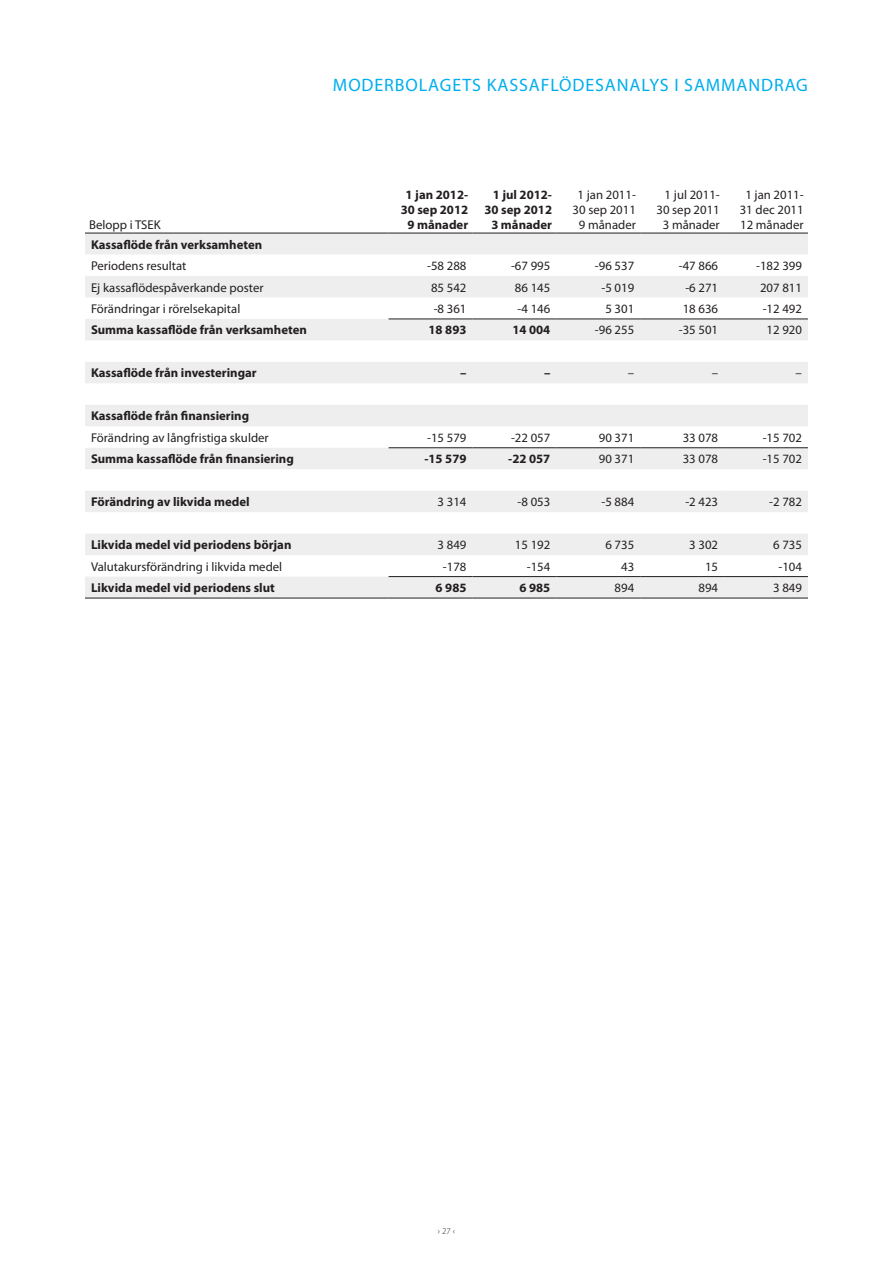
<style>
.page{position:relative;width:893px;height:1263px;background:#fff}
.page>*{position:absolute;margin:0;border:0;box-sizing:border-box;transform-origin:0 0}
.pageHeadline{font:18px "Myriad Pro";letter-spacing:.05em;color:#00aeef}
.table_right{font:12.75px "Myriad Pro";color:#231f20}
.table_left{font:700 12.75px "Myriad Pro";color:#231f20}
.table_left-2{font:12.75px "Myriad Pro";color:#231f20}
.table_left_b{font:700 12.75px "Myriad Pro";color:#231f20}
.table_left_b-2{font:12.75px "Myriad Pro";color:#231f20}
.table_right-2{font:700 12.75px "Myriad Pro";color:#231f20}
.table_right_b{font:700 12.75px "Myriad Pro";color:#231f20}
.table_right_b-2{font:12.75px "Myriad Pro";color:#231f20}
.t1{font:300 9px "Myriad Pro";color:#231f20}
</style>
<div class="page">
<svg style="left:85px;top:234px;width:723px;height:364px;fill:#eeeeef"></svg>
<hr style="left:389px;top:233px;width:83px;height:1px;background:#231f20">
<hr style="left:472px;top:233px;width:84px;height:1px;background:#231f20">
<hr style="left:556px;top:233px;width:84px;height:1px;background:#231f20">
<hr style="left:640px;top:233px;width:84px;height:1px;background:#231f20">
<hr style="left:724px;top:233px;width:84px;height:1px;background:#231f20">
<hr style="left:85px;top:233px;width:304px;height:1px;background:#231f20">
<hr style="left:389px;top:319px;width:83px;height:1px;background:#231f20">
<hr style="left:472px;top:319px;width:84px;height:1px;background:#231f20">
<hr style="left:556px;top:319px;width:84px;height:1px;background:#231f20">
<hr style="left:640px;top:319px;width:84px;height:1px;background:#231f20">
<hr style="left:724px;top:319px;width:84px;height:1px;background:#231f20">
<hr style="left:389px;top:447px;width:83px;height:1px;background:#231f20">
<hr style="left:472px;top:447px;width:84px;height:1px;background:#231f20">
<hr style="left:556px;top:447px;width:84px;height:1px;background:#231f20">
<hr style="left:640px;top:447px;width:84px;height:1px;background:#231f20">
<hr style="left:724px;top:447px;width:84px;height:1px;background:#231f20">
<hr style="left:389px;top:576px;width:83px;height:1px;background:#231f20">
<hr style="left:472px;top:576px;width:84px;height:1px;background:#231f20">
<hr style="left:556px;top:576px;width:84px;height:1px;background:#231f20">
<hr style="left:640px;top:576px;width:84px;height:1px;background:#231f20">
<hr style="left:724px;top:576px;width:84px;height:1px;background:#231f20">
<hr style="left:85px;top:598px;width:304px;height:1px;background:#231f20">
<hr style="left:389px;top:598px;width:83px;height:1px;background:#231f20">
<hr style="left:472px;top:598px;width:84px;height:1px;background:#231f20">
<hr style="left:556px;top:598px;width:84px;height:1px;background:#231f20">
<hr style="left:640px;top:598px;width:84px;height:1px;background:#231f20">
<hr style="left:724px;top:598px;width:84px;height:1px;background:#231f20">
<p class="table_left-2" style="left:89px;top:217px;width:73px">Belopp i TSEK</p>
<p class="pageHeadline" style="left:333px;top:74px;width:476px">MODERBOLAGETS KASSAFLÖDESANALYS I SAMMANDRAG</p>
<p class="table_left" style="left:406px;top:186px;width:64px">1 jan 2012-</p>
<p class="table_left" style="left:401px;top:201px;width:69px">30 sep 2012</p>
<p class="table_left" style="left:407px;top:216px;width:62px">9 månader</p>
<p class="table_left" style="left:493px;top:186px;width:61px">1 jul 2012-</p>
<p class="table_left" style="left:485px;top:201px;width:69px">30 sep 2012</p>
<p class="table_left" style="left:491px;top:216px;width:62px">3 månader</p>
<p class="table_right" style="left:578px;top:187px;width:60px">1 jan 2011-</p>
<p class="table_right" style="left:573px;top:202px;width:65px">30 sep 2011</p>
<p class="table_right" style="left:579px;top:217px;width:58px">9 månader</p>
<p class="table_right" style="left:665px;top:187px;width:57px">1 jul 2011-</p>
<p class="table_right" style="left:656px;top:202px;width:65px">30 sep 2011</p>
<p class="table_right" style="left:663px;top:217px;width:58px">3 månader</p>
<p class="table_right" style="left:745px;top:187px;width:60px">1 jan 2011-</p>
<p class="table_right" style="left:740px;top:202px;width:65px">31 dec 2011</p>
<p class="table_right" style="left:740px;top:217px;width:65px">12 månader</p>
<p class="table_left_b" style="left:91px;top:236px;width:173px">Kassaflöde från verksamheten</p>
<p class="table_left-2" style="left:91px;top:258px;width:97px">Periodens resultat</p>
<p class="table_right" style="left:427px;top:258px;width:41px">-58 288</p>
<p class="table_right" style="left:511px;top:258px;width:41px">-67 995</p>
<p class="table_right" style="left:595px;top:258px;width:41px">-96 537</p>
<p class="table_right" style="left:679px;top:258px;width:41px">-47 866</p>
<p class="table_right" style="left:756px;top:258px;width:47px">-182 399</p>
<p class="table_left-2" style="left:91px;top:279px;width:174px">Ej kassaflödespåverkande poster</p>
<p class="table_right" style="left:431px;top:279px;width:37px">85 542</p>
<p class="table_right" style="left:515px;top:279px;width:37px">86 145</p>
<p class="table_right" style="left:601px;top:279px;width:34px">-5 019</p>
<p class="table_right" style="left:685px;top:279px;width:34px">-6 271</p>
<p class="table_right" style="left:760px;top:279px;width:43px">207 811</p>
<p class="table_left-2" style="left:91px;top:301px;width:151px">Förändringar i rörelsekapital</p>
<p class="table_right" style="left:434px;top:301px;width:34px">-8 361</p>
<p class="table_right" style="left:518px;top:301px;width:34px">-4 146</p>
<p class="table_right" style="left:605px;top:301px;width:30px">5 301</p>
<p class="table_right" style="left:683px;top:301px;width:37px">18 636</p>
<p class="table_right" style="left:763px;top:301px;width:41px">-12 492</p>
<p class="table_left" style="left:91px;top:322px;width:217px">Summa kassaflöde från verksamheten</p>
<p class="table_right-2" style="left:429px;top:322px;width:39px">18 893</p>
<p class="table_right-2" style="left:512px;top:322px;width:39px">14 004</p>
<p class="table_right" style="left:595px;top:322px;width:41px">-96 255</p>
<p class="table_right" style="left:679px;top:322px;width:41px">-35 501</p>
<p class="table_right" style="left:767px;top:322px;width:37px">12 920</p>
<p class="table_left" style="left:91px;top:365px;width:167px">Kassaflöde från investeringar</p>
<p class="table_right_b" style="left:460px;top:365px;width:8px">–</p>
<p class="table_right_b" style="left:544px;top:365px;width:8px">–</p>
<p class="table_right" style="left:628px;top:365px;width:8px">–</p>
<p class="table_right" style="left:712px;top:365px;width:8px">–</p>
<p class="table_right" style="left:796px;top:365px;width:8px">–</p>
<p class="table_left" style="left:91px;top:408px;width:160px">Kassaflöde från finansiering</p>
<p class="table_left_b-2" style="left:91px;top:430px;width:179px">Förändring av långfristiga skulder</p>
<p class="table_left_b-2" style="left:427px;top:430px;width:41px">-15 579</p>
<p class="table_left_b-2" style="left:511px;top:430px;width:41px">-22 057</p>
<p class="table_right" style="left:599px;top:430px;width:37px">90 371</p>
<p class="table_right" style="left:683px;top:430px;width:37px">33 078</p>
<p class="table_right" style="left:763px;top:430px;width:41px">-15 702</p>
<p class="table_left" style="left:91px;top:451px;width:204px">Summa kassaflöde från finansiering</p>
<p class="table_right-2" style="left:424px;top:451px;width:44px">-15 579</p>
<p class="table_right-2" style="left:508px;top:451px;width:44px">-22 057</p>
<p class="table_right" style="left:599px;top:451px;width:37px">90 371</p>
<p class="table_right" style="left:683px;top:451px;width:37px">33 078</p>
<p class="table_right" style="left:763px;top:451px;width:41px">-15 702</p>
<p class="table_left" style="left:91px;top:494px;width:160px">Förändring av likvida medel</p>
<p class="table_right" style="left:438px;top:494px;width:30px">3 314</p>
<p class="table_right" style="left:518px;top:494px;width:34px">-8 053</p>
<p class="table_right" style="left:601px;top:494px;width:34px">-5 884</p>
<p class="table_right" style="left:685px;top:494px;width:34px">-2 423</p>
<p class="table_right" style="left:769px;top:494px;width:34px">-2 782</p>
<p class="table_left_b" style="left:91px;top:536px;width:202px">Likvida medel vid periodens början</p>
<p class="table_right_b-2" style="left:438px;top:537px;width:30px">3 849</p>
<p class="table_right_b-2" style="left:515px;top:537px;width:37px">15 192</p>
<p class="table_right" style="left:605px;top:537px;width:30px">6 735</p>
<p class="table_right" style="left:689px;top:537px;width:30px">3 302</p>
<p class="table_right" style="left:773px;top:537px;width:30px">6 735</p>
<p class="table_left-2" style="left:91px;top:558px;width:193px">Valutakursförändring i likvida medel</p>
<p class="table_right" style="left:443px;top:558px;width:25px">-178</p>
<p class="table_right" style="left:527px;top:558px;width:25px">-154</p>
<p class="table_right" style="left:621px;top:558px;width:15px">43</p>
<p class="table_right" style="left:705px;top:558px;width:15px">15</p>
<p class="table_right" style="left:778px;top:558px;width:25px">-104</p>
<p class="table_left_b" style="left:91px;top:579px;width:185px">Likvida medel vid periodens slut</p>
<p class="table_right_b" style="left:436px;top:579px;width:32px">6 985</p>
<p class="table_right_b" style="left:519px;top:579px;width:32px">6 985</p>
<p class="table_right" style="left:615px;top:580px;width:21px">894</p>
<p class="table_right" style="left:698px;top:580px;width:21px">894</p>
<p class="table_right" style="left:773px;top:580px;width:30px">3 849</p>
<p class="t1" style="left:438px;top:1226px;width:19px">› 27 ‹</p>
</div>
